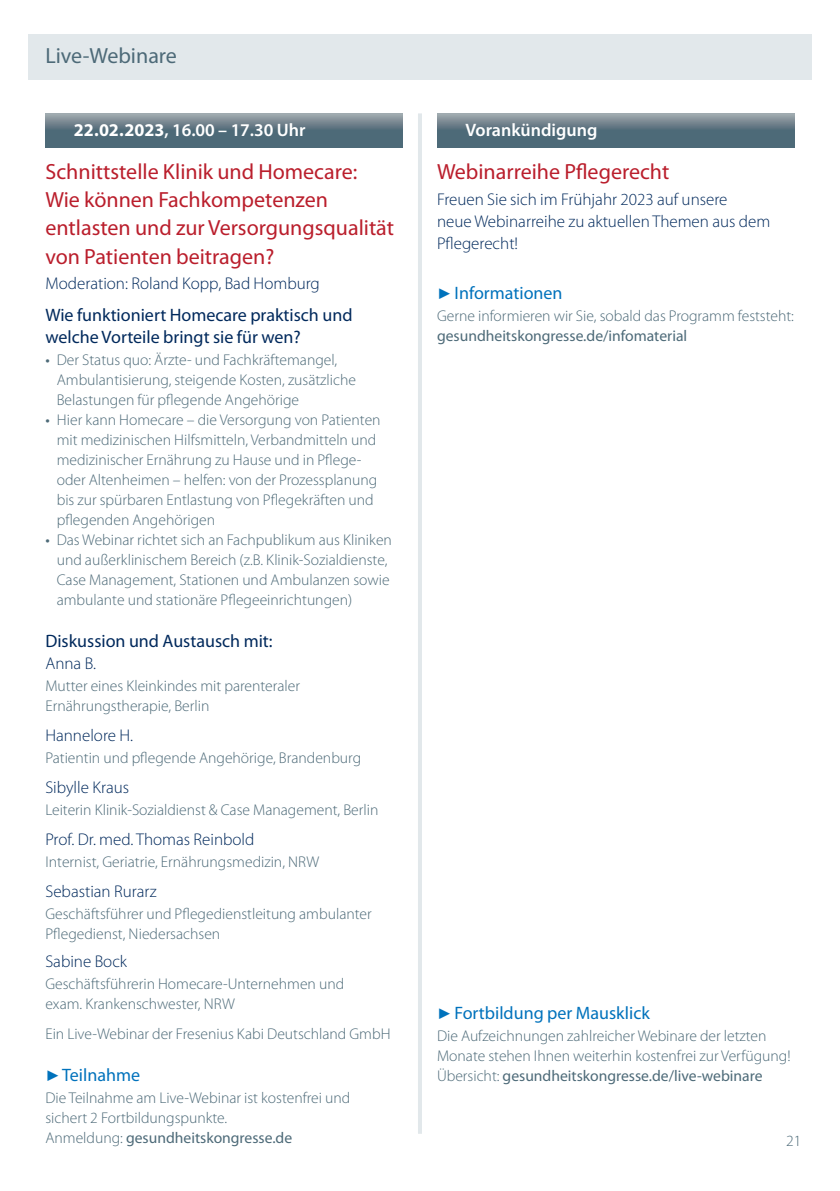
<style>
.page{position:relative;width:840px;height:1191px;background:#fff}
.page>*{position:absolute;margin:0;border:0;box-sizing:border-box;transform-origin:0 0}
.t1{font:22px/28px "Myriad Pro";color:#ba1e2c}
.t2{font:22px "Myriad Pro";color:#4d6a78}
.t3{font:18px/22px "Myriad Pro";color:#00295c}
.t4{font:18px "Myriad Pro";color:#0072bc}
.t5{font:600 18px "Myriad Pro";color:#fff}
.t6{font:300 17px/22px "Myriad Pro";color:#00295c}
.t7{font:300 15.6px/20px "Myriad Pro";color:#4d6a78}
.t8{font:15.6px "Myriad Pro";color:#4d6a78}
.s1{font-weight:700}
.s2{font-weight:400}
.s3{font-family:"Blik Buttons"}
</style>
<div class="page">
<hr style="left:418px;top:113px;width:4px;height:1020px;background:#e2e8eb">
<div style="left:28px;top:34px;width:783px;height:45px;background:#e2e8eb"></div>
<svg style="left:45px;top:113px;width:358px;height:34px;background:#647a86"></svg>
<svg style="left:437px;top:113px;width:357px;height:34px;background:#647a86"></svg>
<h1 class="t2" style="left:45px;top:44px;width:133px">Live-Webinare</h1>
<p class="t5" style="left:74px;top:120px;width:233px"><span class="s1">22.02.2023</span>, 16.00 – 17.30 Uhr</p>
<h1 class="t1" style="left:45px;top:158px;width:350px">Schnittstelle Klinik und Homecare:<br>Wie können Fachkompetenzen entlasten und zur Versorgungsqualität von Patienten beitragen?</h1>
<p class="t6" style="left:45px;top:272px;width:276px">Moderation: Roland Kopp, Bad Homburg</p>
<p class="t3" style="left:45px;top:304px;width:308px">Wie funktioniert Homecare praktisch und welche Vorteile bringt sie für wen?</p>
<p class="t7" style="left:57px;top:350px;width:301px;text-indent:-11px"><span class="s2">•</span> Der Status quo: Ärzte- und Fachkräftemangel,<br>Ambulantisierung, steigende Kosten, zusätzliche<br>Belastungen für pflegende Angehörige</p>
<p class="t7" style="left:57px;top:410px;width:325px;text-indent:-11px"><span class="s2">•</span> Hier kann Homecare – die Versorgung von Patienten mit medizinischen Hilfsmitteln, Verbandmitteln und medizinischer Ernährung zu Hause und in Pflege&shy;oder Altenheimen – helfen: von der Prozessplanung bis zur spürbaren Entlastung von Pflegekräften und pflegenden Angehörigen</p>
<p class="t7" style="left:57px;top:530px;width:336px;text-indent:-11px"><span class="s2">•</span> Das Webinar richtet sich an Fachpublikum aus Kliniken und außerklinischem Bereich (z.B. Klinik-Sozialdienste, Case Management, Stationen und Ambulanzen sowie ambulante und stationäre Pflegeeinrichtungen)</p>
<p class="t3" style="left:45px;top:630px;width:228px">Diskussion und Austausch mit:</p>
<p class="t6" style="left:45px;top:652px;width:52px">Anna B.</p>
<p class="t7" style="left:45px;top:676px;width:256px">Mutter eines Kleinkindes mit parenteraler<br>Ernährungstherapie, Berlin</p>
<p class="t6" style="left:45px;top:724px;width:89px">Hannelore H.</p>
<p class="t7" style="left:45px;top:748px;width:317px">Patientin und pflegende Angehörige, Brandenburg</p>
<p class="t6" style="left:45px;top:776px;width:85px">Sibylle Kraus</p>
<p class="t7" style="left:45px;top:800px;width:334px">Leiterin Klinik-Sozialdienst &amp; Case Management, Berlin</p>
<p class="t6" style="left:45px;top:828px;width:210px">Prof. Dr. med. Thomas Reinbold</p>
<p class="t7" style="left:45px;top:852px;width:275px">Internist, Geriatrie, Ernährungsmedizin, NRW</p>
<p class="t6" style="left:45px;top:880px;width:113px">Sebastian Rurarz</p>
<p class="t7" style="left:45px;top:904px;width:327px">Geschäftsführer und Pflegedienstleitung ambulanter<br>Pflegedienst, Niedersachsen</p>
<p class="t6" style="left:45px;top:950px;width:83px">Sabine Bock</p>
<p class="t7" style="left:45px;top:974px;width:300px">Geschäftsführerin Homecare-Unternehmen und exam. Krankenschwester, NRW</p>
<p class="t7" style="left:45px;top:1024px;width:346px">Ein Live-Webinar der Fresenius Kabi Deutschland GmbH</p>
<p class="t4" style="left:45px;top:1065px;width:96px"><span class="s3">7</span> Teilnahme</p>
<p class="t7" style="left:45px;top:1088px;width:306px">Die Teilnahme am Live-Webinar ist kostenfrei und sichert 2 Fortbildungspunkte.<br>Anmeldung: <span class="s2">gesundheitskongresse.de</span></p>
<p class="t5" style="left:465px;top:120px;width:133px">Vorankündigung</p>
<h1 class="t1" style="left:437px;top:158px;width:234px">Webinarreihe Pflegerecht</h1>
<p class="t6" style="left:437px;top:188px;width:334px">Freuen Sie sich im Frühjahr 2023 auf unsere<br>neue Webinarreihe zu aktuellen Themen aus dem<br>Pflegerecht!</p>
<p class="t4" style="left:437px;top:283px;width:127px"><span class="s3">7</span> Informationen</p>
<p class="t7" style="left:437px;top:306px;width:358px">Gerne informieren wir Sie, sobald das Programm feststeht:</p>
<p class="t8" style="left:437px;top:327px;width:251px">gesundheitskongresse.de/infomaterial</p>
<p class="t4" style="left:437px;top:1003px;width:214px"><span class="s3">7</span> Fortbildung per Mausklick</p>
<p class="t7" style="left:437px;top:1026px;width:355px">Die Aufzeichnungen zahlreicher Webinare der letzten<br>Monate stehen Ihnen weiterhin kostenfrei zur Verfügung!<br>Übersicht: <span class="s2">gesundheitskongresse.de/live-webinare</span></p>
<p class="t7" style="left:785px;top:1130px;width:17px">21</p>
</div>
